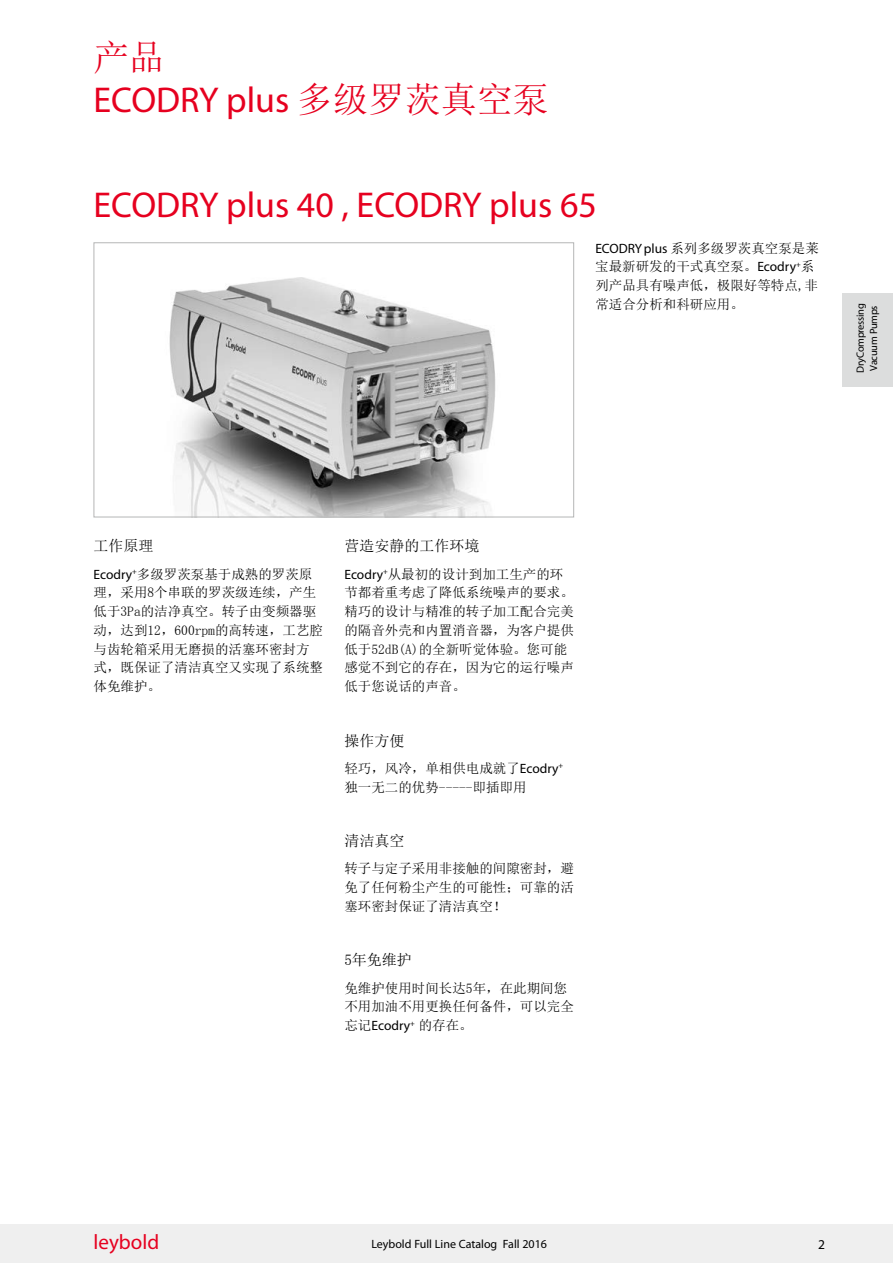
<style>
.page{position:relative;width:893px;height:1263px;background:#fff}
.page>*{position:absolute;margin:0;border:0;box-sizing:border-box;transform-origin:0 0}
.t1{font:36px "Myriad Pro";color:#e6001f}
.t2{font:36px "Sim Sun";color:#e6001f}
.t3{font:21px "Myriad Pro";color:#e6001f}
.t4{font:15px "Sim Sun";color:#000}
.t5{font:13.5px/18.8px "Sim Sun";color:#000}
.t6{font:13.5px "Myriad Pro";color:#000}
.t7{font:12px "Myriad Pro";color:#000}
.t8{font:10.5px/13.5px "Myriad Pro";letter-spacing:-.03em;color:#000}
.s1{font-family:"Sim Sun"}
.s2{font-family:"Myriad Pro"}
</style>
<div class="page">
<div style="left:842px;top:293px;width:51px;height:94px;background:#dcdddd"></div>
<div style="left:0;top:1225px;width:893px;height:38px;background:#efefef"></div>
<img style="left:169px;top:277px;width:327px;height:238px">
<div style="left:94px;top:242px;width:480px;height:275px;border:1px solid #b5b6b6"></div>
<h1 class="t2" style="left:94px;top:39px;width:73px">产品</h1>
<h1 class="t1" style="left:94px;top:77px;width:457px">ECODRY plus <span class="s1">多级罗茨真空泵</span></h1>
<h1 class="t1" style="left:94px;top:182px;width:505px">ECODRY plus 40 , ECODRY plus 65</h1>
<p class="t5" style="left:595px;top:238px;width:225px"><span class="s2">ECODRYplus</span> 系列多级罗茨真空泵是莱宝最新研发的干式真空泵。<span class="s2">Ecodry</span><sup>+</sup>系列产品具有噪声低，极限好等特点,非常适合分析和科研应用。</p>
<p class="t8" style="left:853px;top:373px;width:71px;rotate:-90deg">Dry Compressing<br>Vacuum Pumps</p>
<p class="t4" style="left:94px;top:538px;width:61px">工作原理</p>
<p class="t5" style="left:94px;top:564px;width:231px"><span class="s2">Ecodry</span><sup>+</sup>多级罗茨泵基于成熟的罗茨原理，采用8个串联的罗茨级连续，产生低于3Pa的洁净真空。转子由变频器驱动，达到12，600rpm的高转速，工艺腔与齿轮箱采用无磨损的活塞环密封方式，既保证了清洁真空又实现了系统整体免维护。</p>
<p class="t4" style="left:344px;top:538px;width:136px">营造安静的工作环境</p>
<p class="t5" style="left:344px;top:564px;width:231px"><span class="s2">Ecodry</span><sup>+</sup>从最初的设计到加工生产的环节都着重考虑了降低系统噪声的要求。精巧的设计与精准的转子加工配合完美的隔音外壳和内置消音器，为客户提供低于52dB(A)的全新听觉体验。您可能感觉不到它的存在，因为它的运行噪声低于您说话的声音。</p>
<p class="t4" style="left:344px;top:733px;width:61px">操作方便</p>
<p class="t5" style="left:344px;top:759px;width:220px">轻巧，风冷，单相供电成就了<span class="s2">Ecodry</span><sup>+</sup>独一无二的优势-----即插即用</p>
<p class="t4" style="left:344px;top:833px;width:61px">清洁真空</p>
<p class="t5" style="left:344px;top:859px;width:231px;text-align:justify">转子与定子采用非接触的间隙密封，避免了任何粉尘产生的可能性；可靠的活塞环密封保证了清洁真空！</p>
<p class="t4" style="left:344px;top:952px;width:69px">5年免维护</p>
<p class="t5" style="left:344px;top:978px;width:231px">免维护使用时间长达5年，在此期间您不用加油不用更换任何备件，可以完全忘记<span class="s2">Ecodry</span><sup>+</sup> 的存在。</p>
<h2 class="t3" style="left:94px;top:1229px;width:67px">leybold</h2>
<p class="t7" style="left:371px;top:1237px;width:177px">Leybold Full Line Catalog Fall 2016</p>
<p class="t6" style="left:818px;top:1236px;width:8px">2</p>
</div>
